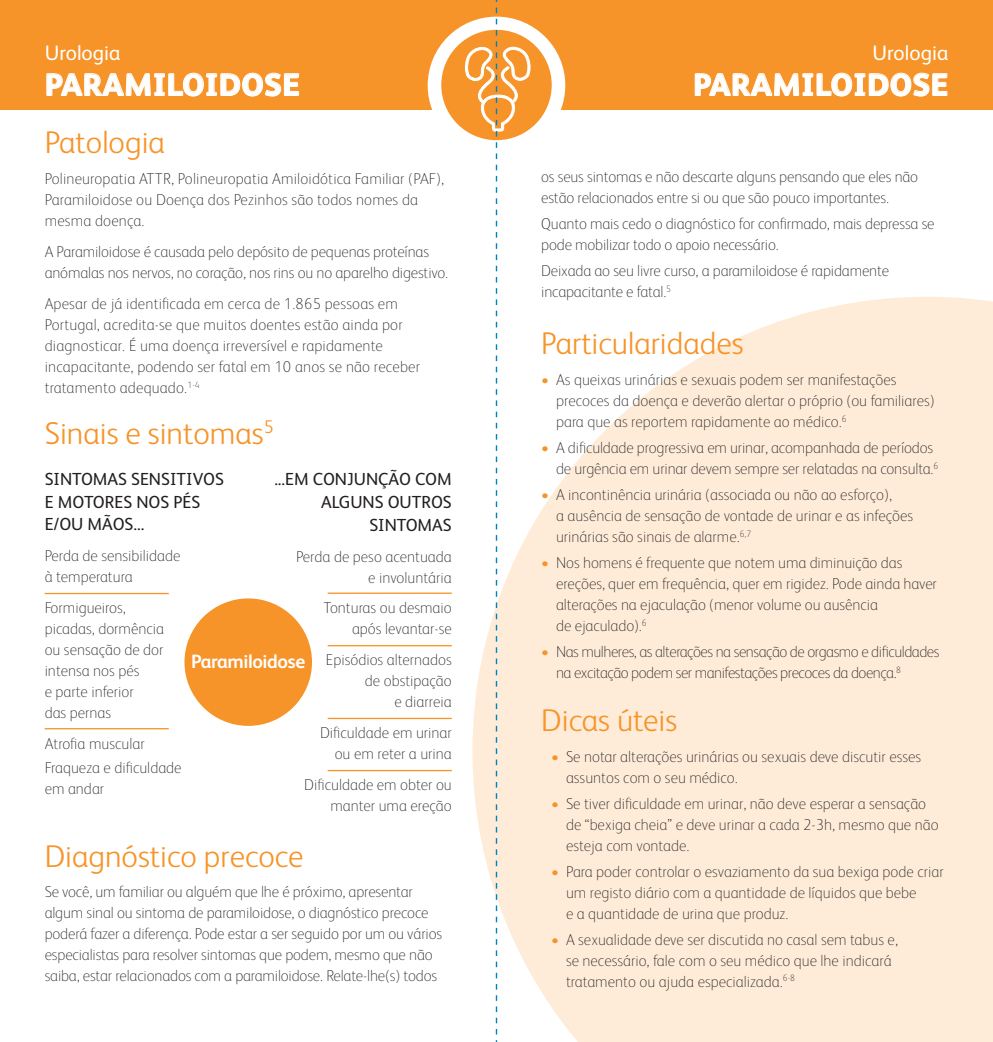
<style>
.page{position:relative;width:993px;height:1042px;background:#fff}
.page>*{position:absolute;margin:0;border:0;box-sizing:border-box;transform-origin:0 0}
.t1{font:300 31.5px "FS Albert";color:#f79429}
.t2{font:800 31.5px "FS Albert";letter-spacing:.01em;color:#fff}
.t3{font:21px "FS Albert";color:#fff}
.t4{font:700 19.25px "FS Albert";letter-spacing:-.02em;color:#fff}
.t5{font:17.5px/22.8px "FS Albert";color:#231f20}
.t6{font:100 15.75px/21px "FS Albert";color:#231f20}
.t7{font:100 15.75px/21px "FS Albert";letter-spacing:-.03em;color:#231f20}
.s1{font-weight:700;color:#f79429}
</style>
<div class="page">
<svg style="left:531px;top:297px;width:461px;height:745px;background:#feeddb"></svg>
<div style="left:0;top:0;width:992px;height:109px;background:#f79429"></div>
<svg style="left:46px;top:72px;width:253px;height:25px"></svg>
<svg style="left:694px;top:72px;width:253px;height:25px"></svg>
<div style="left:427px;top:17px;width:138px;height:137px;background:#fff;border-radius:50%"></div>
<div style="left:441px;top:30px;width:110px;height:110px;background:#f79429;border-radius:50%"></div>
<div style="left:184px;top:598px;width:128px;height:128px;background:#f79429;border-radius:50%"></div>
<hr style="left:45px;top:593px;width:124px;height:1px;background:#f79429">
<hr style="left:327px;top:592px;width:124px;height:2px;background:#f79429">
<hr style="left:45px;top:728px;width:124px;height:1px;background:#f79429">
<hr style="left:327px;top:645px;width:124px;height:1px;background:#f79429">
<hr style="left:327px;top:718px;width:124px;height:1px;background:#f79429">
<hr style="left:327px;top:770px;width:124px;height:1px;background:#f79429">
<svg style="left:463px;top:0;width:68px;height:1042px"></svg>
<h2 class="t3" style="left:45px;top:39px;width:77px">Urologia</h2>
<h2 class="t3" style="left:872px;top:39px;width:77px">Urologia</h2>
<h1 class="t2" style="left:45px;top:62px;width:257px">PARAMILOIDOSE</h1>
<h1 class="t2" style="left:692px;top:62px;width:257px">PARAMILOIDOSE</h1>
<h1 class="t1" style="left:45px;top:122px;width:122px">Patologia</h1>
<p class="t6" style="left:45px;top:168px;width:401px">Polineuropatia ATTR, Polineuropatia Amiloidótica Familiar (PAF),<br>Paramiloidose ou Doença dos Pezinhos são todos nomes da mesma doença.</p>
<p class="t6" style="left:45px;top:240px;width:405px">A Paramiloidose é causada pelo depósito de pequenas proteínas anómalas nos nervos, no coração, nos rins ou no aparelho digestivo.</p>
<p class="t6" style="left:45px;top:292px;width:377px">Apesar de já identificada em cerca de 1.865 pessoas em Portugal, acredita-se que muitos doentes estão ainda por diagnosticar. É uma doença irreversível e rapidamente incapacitante, podendo ser fatal em 10 anos se não receber tratamento adequado.<sup>1-4</sup></p>
<h1 class="t1" style="left:45px;top:412px;width:230px">Sinais e sintomas<sup>5</sup></h1>
<p class="t5" style="left:45px;top:466px;width:181px">SINTOMAS SENSITIVOS<br>E MOTORES NOS PÉS<br>E/OU MÃOS...</p>
<p class="t6" style="left:45px;top:545px;width:137px">Perda de sensibilidade à temperatura</p>
<p class="t6" style="left:45px;top:596px;width:121px">Formigueiros, picadas, dormência ou sensação de dor intensa nos pés<br>e parte inferior<br>das pernas</p>
<p class="t6" style="left:45px;top:731px;width:138px;line-height:23.4px">Atrofia muscular<br>Fraqueza e dificuldade</p>
<p class="t6" style="left:45px;top:777px;width:61px">em andar</p>
<p class="t5" style="left:274px;top:467px;width:179px;text-align:right">...EM CONJUNÇÃO COM<br>ALGUNS OUTROS<br>SINTOMAS</p>
<p class="t6" style="left:296px;top:545px;width:157px;text-align:right">Perda de peso acentuada e involuntária</p>
<p class="t6" style="left:323px;top:597px;width:130px;text-align:right">Tonturas ou desmaio após levantar-se</p>
<p class="t6" style="left:326px;top:649px;width:127px;text-align:right">Episódios alternados de obstipação<br>e diarreia</p>
<p class="t6" style="left:320px;top:721px;width:133px;text-align:right">Dificuldade em urinar ou em reter a urina</p>
<p class="t6" style="left:304px;top:773px;width:149px;text-align:right">Dificuldade em obter ou manter uma ereção</p>
<p class="t4" style="left:191px;top:648px;width:115px">Paramiloidose</p>
<h1 class="t1" style="left:45px;top:835px;width:260px">Diagnóstico precoce</h1>
<p class="t6" style="left:45px;top:881px;width:399px">Se você, um familiar ou alguém que lhe é próximo, apresentar algum sinal ou sintoma de paramiloidose, o diagnóstico precoce poderá fazer a diferença. Pode estar a ser seguido por um ou vários especialistas para resolver sintomas que podem, mesmo que não saiba, estar relacionados com a paramiloidose. Relate-lhe(s) todos</p>
<p class="t6" style="left:541px;top:165px;width:378px">os seus sintomas e não descarte alguns pensando que eles não estão relacionados entre si ou que são pouco importantes.</p>
<p class="t6" style="left:541px;top:212px;width:395px">Quanto mais cedo o diagnóstico for confirmado, mais depressa se pode mobilizar todo o apoio necessário.</p>
<p class="t6" style="left:541px;top:259px;width:349px">Deixada ao seu livre curso, a paramiloidose é rapidamente incapacitante e fatal.<sup>5</sup></p>
<h1 class="t1" style="left:541px;top:323px;width:204px">Particularidades</h1>
<p class="t6" style="left:556px;top:368px;width:380px;text-indent:-15px"><span class="s1">•</span> As queixas urinárias e sexuais podem ser manifestações precoces da doença e deverão alertar o próprio (ou familiares) para que as reportem rapidamente ao médico.<sup>6</sup></p>
<p class="t6" style="left:556px;top:436px;width:383px;text-indent:-15px"><span class="s1">•</span> A dificuldade progressiva em urinar, acompanhada de períodos de urgência em urinar devem sempre ser relatadas na consulta.<sup>6</sup></p>
<p class="t6" style="left:556px;top:483px;width:358px;text-indent:-15px"><span class="s1">•</span> A incontinência urinária (associada ou não ao esforço),<br>a ausência de sensação de vontade de urinar e as infeções urinárias são sinais de alarme.<sup>6,7</sup></p>
<p class="t6" style="left:556px;top:551px;width:382px;text-indent:-15px"><span class="s1">•</span> Nos homens é frequente que notem uma diminuição das ereções, quer em frequência, quer em rigidez. Pode ainda haver alterações na ejaculação (menor volume ou ausência<br>de ejaculado).<sup>6</sup></p>
<p class="t7" style="left:556px;top:640px;width:385px;text-indent:-15px"><span class="s1">•</span> Nas mulheres, as alterações na sensação de orgasmo e dificuldades na excitação podem ser manifestações precoces da doença.<sup>8</sup></p>
<h1 class="t1" style="left:541px;top:699px;width:138px">Dicas úteis</h1>
<p class="t6" style="left:566px;top:745px;width:356px;text-indent:-15px"><span class="s1">•</span> Se notar alterações urinárias ou sexuais deve discutir esses assuntos com o seu médico.</p>
<p class="t6" style="left:566px;top:792px;width:374px;text-indent:-15px"><span class="s1">•</span> Se tiver dificuldade em urinar, não deve esperar a sensação de “bexiga cheia” e deve urinar a cada 2-3h, mesmo que não esteja com vontade.</p>
<p class="t6" style="left:566px;top:860px;width:379px;text-indent:-15px"><span class="s1">•</span> Para poder controlar o esvaziamento da sua bexiga pode criar um registo diário com a quantidade de líquidos que bebe<br>e a quantidade de urina que produz.</p>
<p class="t6" style="left:566px;top:928px;width:333px;text-indent:-15px"><span class="s1">•</span> A sexualidade deve ser discutida no casal sem tabus e, se necessário, fale com o seu médico que lhe indicará tratamento ou ajuda especializada.<sup>6-8</sup></p>
</div>
